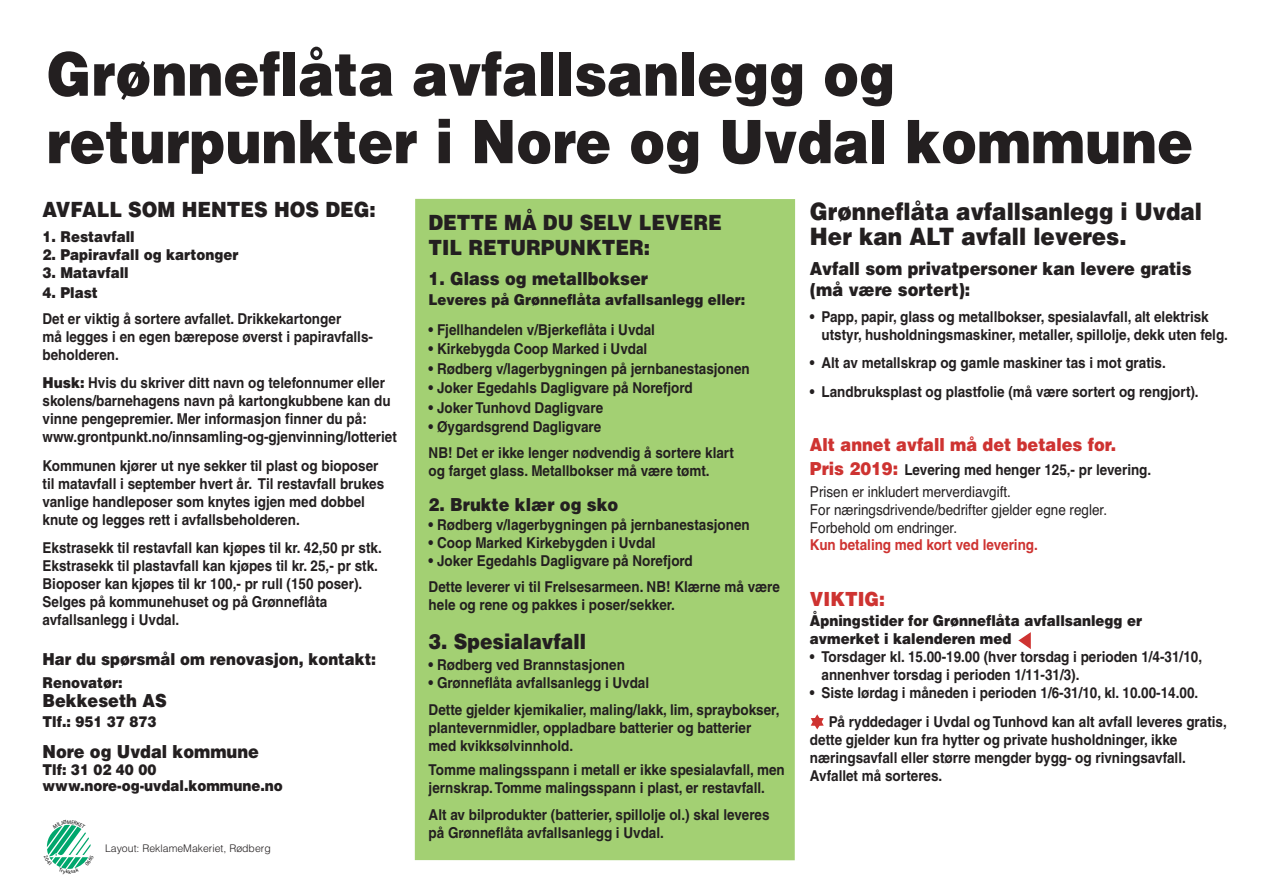
<style>
.page{position:relative;width:1263px;height:893px;background:#fff}
.page>*{position:absolute;margin:0;border:0;box-sizing:border-box;transform-origin:0 0}
.t1{font:900 60px/67.5px "Helvetica";color:#231f20;scale:.9 1}
.t2{font:900 24px/25.5px "Helvetica";color:#231f20;scale:.9 1}
.t3{font:900 21px/25.2px "Helvetica";color:#231f20;scale:.9 1}
.t4{font:900 19.5px "Helvetica";color:#ce3331;scale:.9 1}
.t5{font:900 18px/21px "Helvetica";color:#231f20;scale:.9 1}
.t6{font:900 18px "Helvetica";color:#ce3331;scale:.9 1}
.t7{font:900 16.5px "Helvetica";color:#231f20;scale:.9 1}
.t8{font:700 15px/18px "Helvetica";color:#231f20;scale:.9 1}
.t9{font:900 15px/18px "Helvetica";color:#231f20;scale:.9 1}
.t10{font:15px/18px "Helvetica";color:#231f20;scale:.9 1}
.t11{font:700 15px "Helvetica";color:#ce3331;scale:.9 1}
.t12{font:300 10.5px "Helvetica";color:#231f20}
.s1{font-weight:900}
.s2{font-weight:900;font-size:18px;color:#ce3331}
.s3{font-weight:400}
</style>
<div class="page">
<div style="left:415px;top:199px;width:380px;height:661px;background:#a3d073"></div>
<svg style="left:1018px;top:632px;width:13px;height:17px"></svg>
<svg style="left:811px;top:714px;width:13px;height:15px"></svg>
<svg style="left:46px;top:824px;width:45px;height:45px"></svg>
<h1 class="t1" style="left:46px;top:46px;width:1275px">Grønneflåta avfallsanlegg og returpunkter i Nore og Uvdal kommune</h1>
<h3 class="t3" style="left:43px;top:198px;width:372px">AVFALL SOM HENTES HOS DEG:</h3>
<p class="t9" style="left:43px;top:229px;width:104px">1. Restavfall</p>
<p class="t9" style="left:43px;top:247px;width:219px">2. Papiravfall og kartonger</p>
<p class="t9" style="left:43px;top:265px;width:97px">3. Matavfall</p>
<p class="t9" style="left:43px;top:285px;width:63px">4. Plast</p>
<p class="t8" style="left:43px;top:311px;width:369px">Det er viktig å sortere avfallet. Drikkekartonger<br>må legges i en egen bærepose øverst i papiravfalls&shy;beholderen.</p>
<p class="t8" style="left:43px;top:375px;width:395px"><span class="s1">Husk:</span> Hvis du skriver ditt navn og telefonnumer eller skolens/barnehagens navn på kartongkubbene kan du vinne pengepremier. Mer informasjon finner du på: www.grontpunkt.no/innsamling-og-gjenvinning/lotteriet</p>
<p class="t8" style="left:43px;top:458px;width:381px">Kommunen kjører ut nye sekker til plast og bioposer til matavfall i september hvert år. Til restavfall brukes vanlige handleposer som knytes igjen med dobbel knute og legges rett i avfallsbeholderen.</p>
<p class="t8" style="left:43px;top:540px;width:378px">Ekstrasekk til restavfall kan kjøpes til kr. 42,50 pr stk.<br>Ekstrasekk til plastavfall kan kjøpes til kr. 25,- pr stk.<br>Bioposer kan kjøpes til kr 100,- pr rull (150 poser).<br>Selges på kommunehuset og på Grønneflåta avfallsanlegg i Uvdal.</p>
<p class="t7" style="left:43px;top:653px;width:372px">Har du spørsmål om renovasjon, kontakt:</p>
<p class="t9" style="left:43px;top:675px;width:91px">Renovatør:</p>
<p class="t5" style="left:43px;top:692px;width:139px">Bekkeseth AS</p>
<p class="t9" style="left:43px;top:714px;width:128px">Tlf.: 951 37 873</p>
<p class="t5" style="left:43px;top:743px;width:242px">Nore og Uvdal kommune</p>
<p class="t9" style="left:43px;top:762px;width:269px;line-height:16.5px">Tlf: 31 02 40 00 www.nore-og-uvdal.kommune.no</p>
<p class="t12" style="left:105px;top:844px;width:167px">Layout: ReklameMakeriet, Rødberg</p>
<h3 class="t3" style="left:429px;top:211px;width:327px">DETTE MÅ DU SELV LEVERE<br>TIL RETURPUNKTER:</h3>
<p class="t5" style="left:429px;top:270px;width:245px">1. Glass og metallbokser</p>
<p class="t9" style="left:429px;top:292px;width:353px">Leveres på Grønneflåta avfallsanlegg eller:</p>
<p class="t8" style="left:429px;top:322px;width:253px">• Fjellhandelen v/Bjerkeflåta i Uvdal</p>
<p class="t8" style="left:429px;top:341px;width:244px">• Kirkebygda Coop Marked i Uvdal</p>
<p class="t8" style="left:429px;top:361px;width:358px">• Rødberg v/lagerbygningen på jernbanestasjonen</p>
<p class="t8" style="left:429px;top:380px;width:295px">• Joker Egedahls Dagligvare på Norefjord</p>
<p class="t8" style="left:429px;top:400px;width:195px">• Joker Tunhovd Dagligvare</p>
<p class="t8" style="left:429px;top:416px;width:341px;line-height:25.5px">• Øygardsgrend Dagligvare<br>NB! Det er ikke lenger nødvendig å sortere klart</p>
<p class="t8" style="left:429px;top:463px;width:314px">og farget glass. Metallbokser må være tømt.</p>
<p class="t5" style="left:429px;top:496px;width:212px">2. Brukte klær og sko</p>
<p class="t8" style="left:429px;top:517px;width:358px">• Rødberg v/lagerbygningen på jernbanestasjonen</p>
<p class="t8" style="left:429px;top:535px;width:254px">• Coop Marked Kirkebygden i Uvdal</p>
<p class="t8" style="left:429px;top:550px;width:392px;line-height:25.5px">• Joker Egedahls Dagligvare på Norefjord<br>Dette leverer vi til Frelsesarmeen. NB! Klærne må være</p>
<p class="t8" style="left:429px;top:597px;width:275px">hele og rene og pakkes i poser/sekker.</p>
<h3 class="t3" style="left:429px;top:630px;width:176px">3. Spesialavfall</h3>
<p class="t8" style="left:429px;top:657px;width:220px">• Rødberg ved Brannstasjonen</p>
<p class="t8" style="left:429px;top:670px;width:391px;line-height:27px">• Grønneflåta avfallsanlegg i Uvdal<br>Dette gjelder kjemikalier, maling/lakk, lim, spraybokser,</p>
<p class="t8" style="left:429px;top:720px;width:360px">plantevernmidler, oppladbare batterier og batterier med kvikksølvinnhold.</p>
<p class="t8" style="left:429px;top:762px;width:397px">Tomme malingsspann i metall er ikke spesialavfall, men jernskrap. Tomme malingsspann i plast, er restavfall.</p>
<p class="t8" style="left:429px;top:807px;width:380px">Alt av bilprodukter (batterier, spillolje ol.) skal leveres på Grønneflåta avfallsanlegg i Uvdal.</p>
<h2 class="t2" style="left:810px;top:200px;width:437px">Grønneflåta avfallsanlegg i Uvdal<br>Her kan ALT avfall leveres.</h2>
<p class="t5" style="left:810px;top:260px;width:425px">Avfall som privatpersoner kan levere gratis (må være sortert):</p>
<p class="t8" style="left:821px;top:309px;width:453px;text-indent:-12px">• Papp, papir, glass og metallbokser, spesialavfall, alt elektrisk utstyr, husholdningsmaskiner, metaller, spillolje, dekk uten felg.</p>
<p class="t8" style="left:810px;top:355px;width:397px">• Alt av metallskrap og gamle maskiner tas i mot gratis.</p>
<p class="t8" style="left:810px;top:384px;width:433px">• Landbruksplast og plastfolie (må være sortert og rengjort).</p>
<p class="t6" style="left:810px;top:438px;width:342px">Alt annet avfall må det betales for.</p>
<p class="t8" style="left:810px;top:460px;width:381px;line-height:21.6px"><span class="s2">Pris 2019:</span> Levering med henger 125,- pr levering.<br><span class="s3">Prisen er inkludert merverdiavgift.</span></p>
<p class="t10" style="left:810px;top:502px;width:332px">For næringsdrivende/bedrifter gjelder egne regler.<br>Forbehold om endringer.</p>
<p class="t11" style="left:810px;top:539px;width:255px">Kun betaling med kort ved levering.</p>
<h3 class="t4" style="left:810px;top:592px;width:85px">VIKTIG:</h3>
<p class="t9" style="left:810px;top:613px;width:370px">Åpningstider for Grønneflåta avfallsanlegg er avmerket i kalenderen med</p>
<p class="t8" style="left:821px;top:649px;width:424px;text-indent:-12px">• Torsdager kl. 15.00-19.00 (hver torsdag i perioden 1/4-31/10, annenhver torsdag i perioden 1/11-31/3).</p>
<p class="t8" style="left:829px;top:680px;width:443px;line-height:28.5px;text-indent:-19px">• Siste lørdag i måneden i perioden 1/6-31/10, kl. 10.00-14.00.<br>På ryddedager i Uvdal og Tunhovd kan alt avfall leveres gratis,</p>
<p class="t8" style="left:810px;top:732px;width:419px">dette gjelder kun fra hytter og private husholdninger, ikke næringsavfall eller større mengder bygg- og rivningsavfall.<br>Avfallet må sorteres.</p>
</div>
